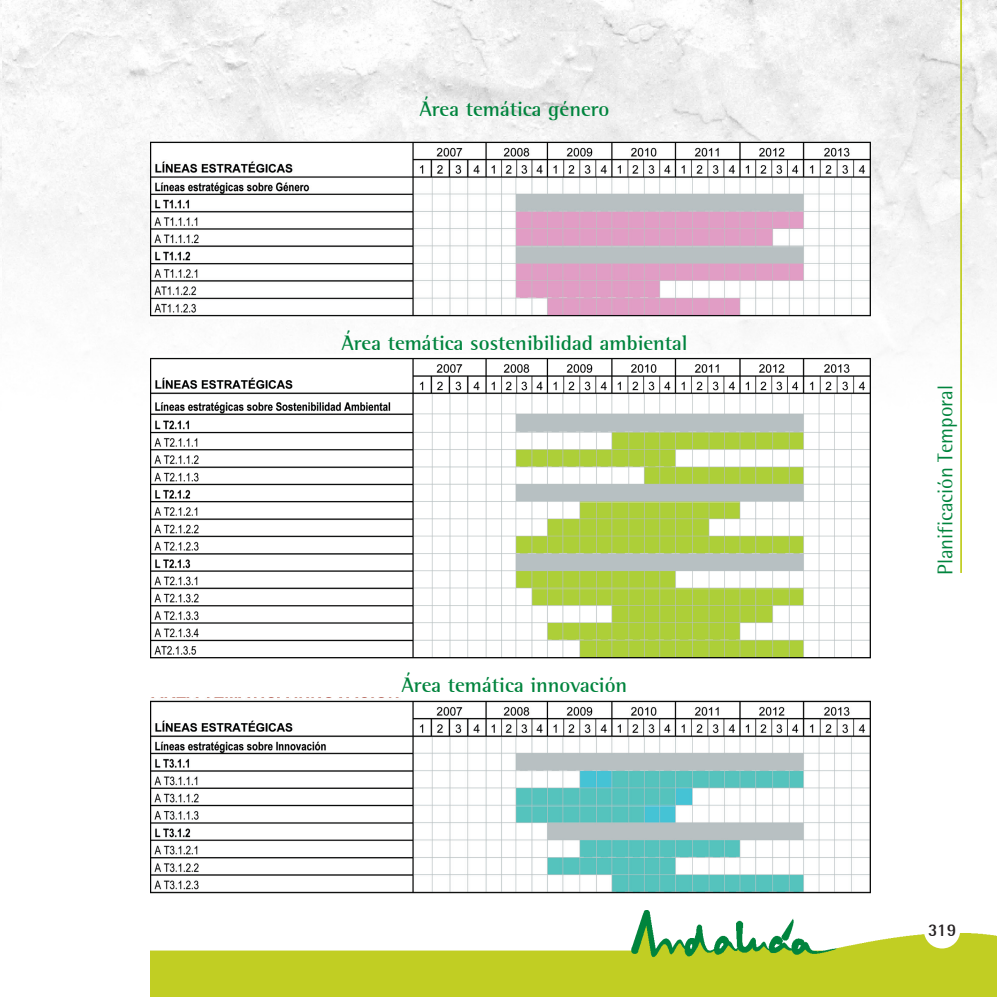
<style>
.page{position:relative;width:997px;height:997px;background:#fff}
.page>*{position:absolute;margin:0;border:0;box-sizing:border-box;transform-origin:0 0}
.EPIGRAFES_1_NIVEL{font:700 21px "Libre Semi Serif S Si";color:#00843d}
.t1{font:21px "Libre Semi Sans S Si";color:#00843d}
.t2{font:700 17.5px "Libre Semi Sans S Si";color:#231f20}
</style>
<div class="page">
<img style="left:0;top:0;width:996px;height:563px">
<hr style="left:959px;top:0;width:2px;height:572px;background:#c1ce23">
<img style="left:151px;top:910px;width:845px;height:86px">
<div style="left:923px;top:911px;width:36px;height:37px;background:#fff;border-radius:50%"></div>
<img style="left:151px;top:141px;width:719px;height:178px">
<img style="left:151px;top:354px;width:719px;height:305px">
<img style="left:151px;top:697px;width:719px;height:197px">
<svg style="left:993px;top:0;width:4px;height:3px"></svg>
<svg style="left:993px;top:993px;width:4px;height:4px"></svg>
<p class="EPIGRAFES_1_NIVEL" style="left:419px;top:96px;width:191px">Área temática género</p>
<p class="EPIGRAFES_1_NIVEL" style="left:341px;top:330px;width:347px">Área temática sostenibilidad ambiental</p>
<p class="EPIGRAFES_1_NIVEL" style="left:401px;top:672px;width:227px">Área temática innovación</p>
<p class="t1" style="left:932px;top:574px;width:191px;rotate:-90deg">Planificación Temporal</p>
<p class="t2" style="left:927px;top:918px;width:29px">319</p>
</div>
